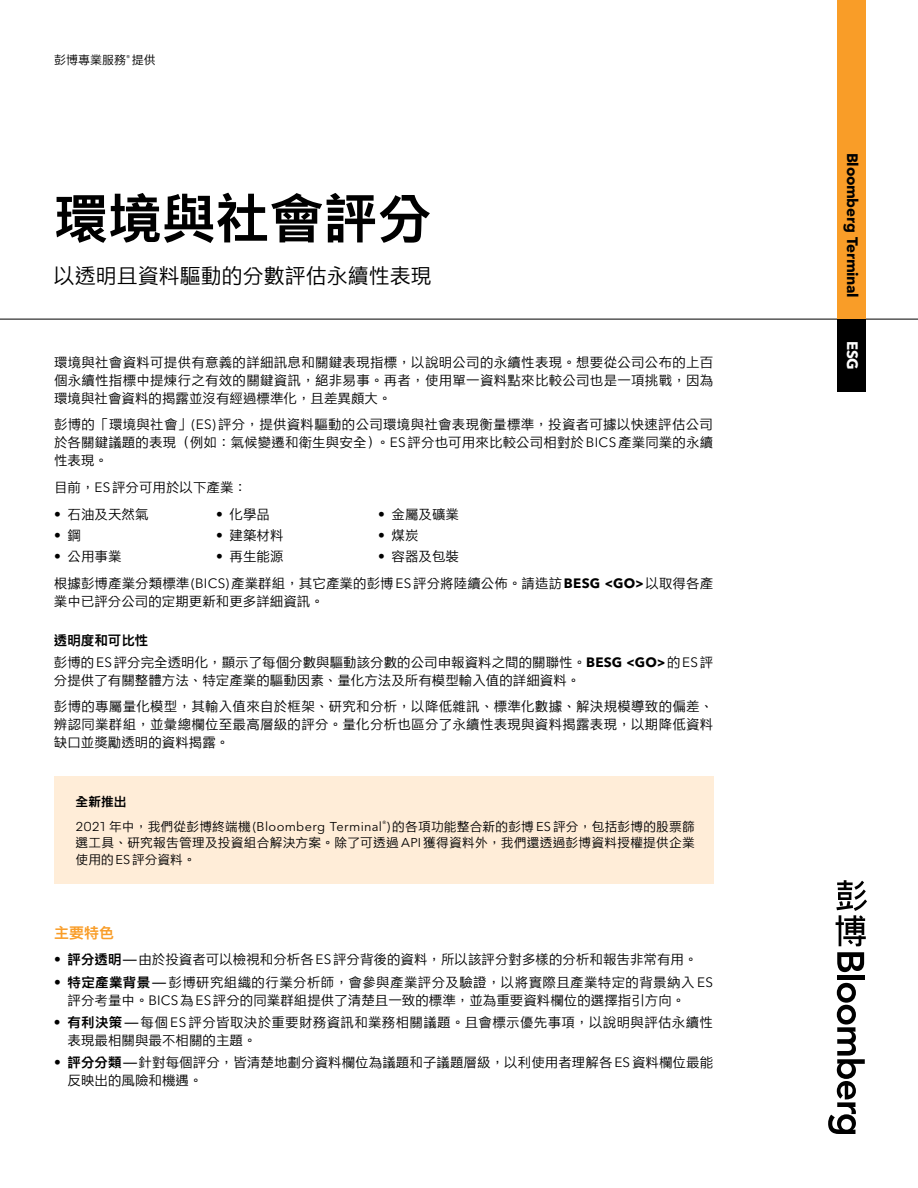
<style>
.page{position:relative;width:918px;height:1188px;background:#fff}
.page>*{position:absolute;margin:0;border:0;box-sizing:border-box;transform-origin:0 0}
.t1{font:54px "M Ying Hei HK W7";color:#000}
.t2{font:21px "M Ying Hei HK W4";color:#000}
.t3{font:700 15px "Avenir Next M For BBG";letter-spacing:-.02em;color:#000}
.t4{font:15px "M Ying Hei HK W7";color:#f99d28}
.t5{font:700 15px "Avenir Next P For BBG";color:#fff}
.t6{font:13.5px/18px "M Ying Hei HK W4";color:#000}
.t7{font:13.5px/18px "M Ying Hei HK W4";letter-spacing:.025em;color:#000}
.t8{font:13.5px "M Ying Hei HK W7";color:#000}
.t9{font:12.75px/16.5px "M Ying Hei HK W4";letter-spacing:.015em;color:#000;text-align:justify}
.t10{font:12.75px "M Ying Hei HK W7";color:#000}
.t11{font:12px "M Ying Hei HK W4";color:#000}
.s1{font-family:"Avenir Next P For BBG"}
.s2{font-family:"Avenir Next P For BBG";font-weight:700}
.s3{font-family:"Avenir Next M For BBG"}
.s4{font-family:"M Ying Hei HK W7"}
</style>
<div class="page">
<hr style="left:0;top:319px;width:918px;height:1px;background:#000">
<svg style="left:837px;top:952px;width:27px;height:20px"></svg>
<div style="left:837px;top:975px;width:28px;height:5px;background:#000"></div>
<svg style="left:828px;top:983px;width:37px;height:151px"></svg>
<svg style="left:836px;top:880px;width:31px;height:66px"></svg>
<div style="left:837px;top:319px;width:28px;height:73px;background:#000"></div>
<div style="left:837px;top:0;width:28px;height:319px;background:#f99d28"></div>
<div style="left:54px;top:776px;width:659px;height:108px;background:#ffedd8"></div>
<p class="t11" style="left:54px;top:51px;width:103px">彭博專業服務<sup>®</sup> 提供</p>
<h1 class="t1" style="left:54px;top:178px;width:379px">環境與社會評分</h1>
<h2 class="t2" style="left:54px;top:260px;width:379px">以透明且資料驅動的分數評估永續性表現</h2>
<p class="t6" style="left:54px;top:352px;width:661px;text-align:justify">環境與社會資料可提供有意義的詳細訊息和關鍵表現指標，以說明公司的永續性表現。想要從公司公布的上百個永續性指標中提煉行之有效的關鍵資訊，絕非易事。再者，使用單一資料點來比較公司也是一項挑戰，因為環境與社會資料的揭露並沒有經過標準化，且差異頗大。</p>
<p class="t6" style="left:54px;top:415px;width:661px;text-align:justify">彭博的「環境與社會」<span class="s1">(ES)</span> 評分，提供資料驅動的公司環境與社會表現衡量標準，投資者可據以快速評估公司於各關鍵議題的表現（例如：氣候變遷和衛生與安全）。<span class="s1">ES</span> 評分也可用來比較公司相對於 <span class="s1">BICS</span> 產業同業的永續性表現。</p>
<p class="t6" style="left:54px;top:477px;width:195px">目前，<span class="s1">ES</span> 評分可用於以下產業：</p>
<p class="t6" style="left:54px;top:504px;width:96px">• 石油及天然氣</p>
<p class="t6" style="left:216px;top:504px;width:55px">• 化學品</p>
<p class="t6" style="left:378px;top:504px;width:82px">• 金屬及礦業</p>
<p class="t6" style="left:54px;top:525px;width:28px">• 鋼</p>
<p class="t6" style="left:216px;top:525px;width:69px">• 建築材料</p>
<p class="t6" style="left:378px;top:525px;width:42px">• 煤炭</p>
<p class="t6" style="left:54px;top:547px;width:69px">• 公用事業</p>
<p class="t6" style="left:216px;top:547px;width:69px">• 再生能源</p>
<p class="t6" style="left:54px;top:542px;width:661px;line-height:26.7px;text-indent:324px">• 容器及包裝<br>根據彭博產業分類標準 <span class="s1">(BICS)</span> 產業群組，其它產業的彭博 <span class="s1">ES</span> 評分將陸續公佈。請造訪 <span class="s2">BESG &lt;GO&gt;</span> 以取得各產</p>
<p class="t6" style="left:54px;top:591px;width:271px">業中已評分公司的定期更新和更多詳細資訊。</p>
<p class="t8" style="left:54px;top:631px;width:96px">透明度和可比性</p>
<p class="t6" style="left:54px;top:652px;width:661px">彭博的 <span class="s1">ES</span> 評分完全透明化，顯示了每個分數與驅動該分數的公司申報資料之間的關聯性。<span class="s2">BESG &lt;GO&gt;</span> 的 <span class="s1">ES</span> 評分提供了有關整體方法、特定產業的驅動因素、量化方法及所有模型輸入值的詳細資料。</p>
<p class="t6" style="left:54px;top:697px;width:661px;text-align:justify">彭博的專屬量化模型，其輸入值來自於框架、研究和分析，以降低雜訊、標準化數據、解決規模導致的偏差、辨認同業群組，並彙總欄位至最高層級的評分。量化分析也區分了永續性表現與資料揭露表現，以期降低資料缺口並獎勵透明的資料揭露。</p>
<p class="t10" style="left:76px;top:792px;width:52px">全新推出</p>
<p class="t9" style="left:76px;top:817px;width:621px"><span class="s3">2021</span>年中，我們從彭博終端機<span class="s1">(Bloomberg Terminal</span><sup>®</sup><span class="s1">)</span>的各項功能整合新的彭博<span class="s1">ES</span>評分，包括彭博的股票篩選工具、研究報告管理及投資組合解決方案。除了可透過<span class="s1">API</span>獲得資料外，我們還透過彭博資料授權提供企業使用的<span class="s1">ES</span>評分資料。</p>
<p class="t4" style="left:54px;top:921px;width:61px">主要特色</p>
<p class="t6" style="left:54px;top:949px;width:645px">• <span class="s4">評分透明</span> — 由於投資者可以檢視和分析各 <span class="s1">ES</span> 評分背後的資料，所以該評分對多樣的分析和報告非常有用。</p>
<p class="t6" style="left:68px;top:972px;width:647px;text-indent:-14px">• <span class="s4">特定產業背景</span> — 彭博研究組織的行業分析師，會參與產業評分及驗證，以將實際且產業特定的背景納入 <span class="s1">ES</span>評分考量中。<span class="s1">BICS</span> 為 <span class="s1">ES</span> 評分的同業群組提供了清楚且一致的標準，並為重要資料欄位的選擇指引方向。</p>
<p class="t7" style="left:68px;top:1012px;width:647px;text-indent:-14px">• <span class="s4">有利決策</span> — 每個 <span class="s1">ES</span> 評分皆取決於重要財務資訊和業務相關議題。且會標示優先事項，以說明與評估永續性表現最相關與最不相關的主題。</p>
<p class="t6" style="left:68px;top:1052px;width:647px;text-indent:-14px">• <span class="s4">評分分類</span> — 針對每個評分，皆清楚地劃分資料欄位為議題和子議題層級，以利使用者理解各 <span class="s1">ES</span> 資料欄位最能反映出的風險和機遇。</p>
<p class="t3" style="left:862px;top:153px;width:146px;rotate:90deg">Bloomberg Terminal</p>
<p class="t5" style="left:862px;top:341px;width:31px;rotate:90deg">ESG</p>
</div>
